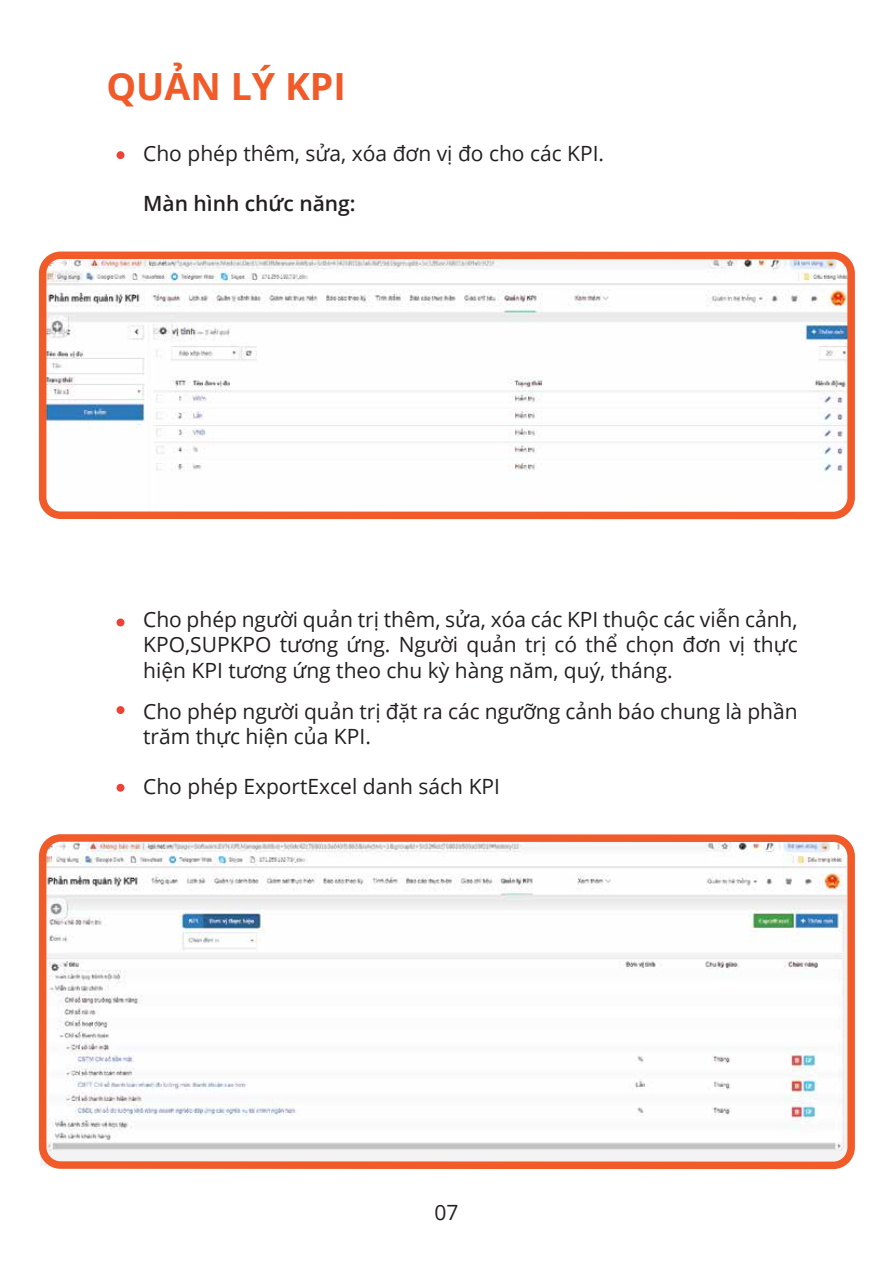
<style>
.page{position:relative;width:893px;height:1263px;background:#fff}
.page>*{position:absolute;margin:0;border:0;box-sizing:border-box;transform-origin:0 0}
.t1{font:700 37.5px "Open Sans";color:#f15a29}
.t2{font:21px/25.2px "Open Sans";color:#231f20;text-align:justify}
.t3{font:600 21px "Open Sans";color:#231f20}
</style>
<div class="page">
<img style="left:41px;top:843px;width:805px;height:322px">
<img style="left:48px;top:260px;width:798px;height:250px">
<div style="left:39px;top:251px;width:816px;height:268px;border:8px solid #f15a29;border-radius:18px"></div>
<div style="left:117px;top:151px;width:7px;height:8px;background:#ef4136;border-radius:50%"></div>
<div style="left:117px;top:618px;width:7px;height:8px;background:#ef4136;border-radius:50%"></div>
<div style="left:117px;top:706px;width:7px;height:8px;background:#ef4136;border-radius:50%"></div>
<div style="left:117px;top:784px;width:7px;height:8px;background:#ef4136;border-radius:50%"></div>
<div style="left:39px;top:834px;width:816px;height:335px;border:8px solid #f15a29;border-radius:18px"></div>
<h1 class="t1" style="left:106px;top:60px;width:241px">QUẢN LÝ KPI</h1>
<p class="t2" style="left:143px;top:140px;width:462px">Cho phép thêm, sửa, xóa đơn vị đo cho các KPI.</p>
<p class="t3" style="left:143px;top:189px;width:214px">Màn hình chức năng:</p>
<p class="t2" style="left:143px;top:606px;width:656px">Cho phép người quản trị thêm, sửa, xóa các KPI thuộc các viễn cảnh, KPO,SUPKPO tương ứng. Người quản trị có thể chọn đơn vị thực hiện KPI tương ứng theo chu kỳ hàng năm, quý, tháng.</p>
<p class="t2" style="left:143px;top:698px;width:656px">Cho phép người quản trị đặt ra các ngưỡng cảnh báo chung là phần trăm thực hiện của KPI.</p>
<p class="t2" style="left:143px;top:774px;width:358px">Cho phép ExportExcel danh sách KPI</p>
<p class="t2" style="left:434px;top:1200px;width:26px">07</p>
</div>
